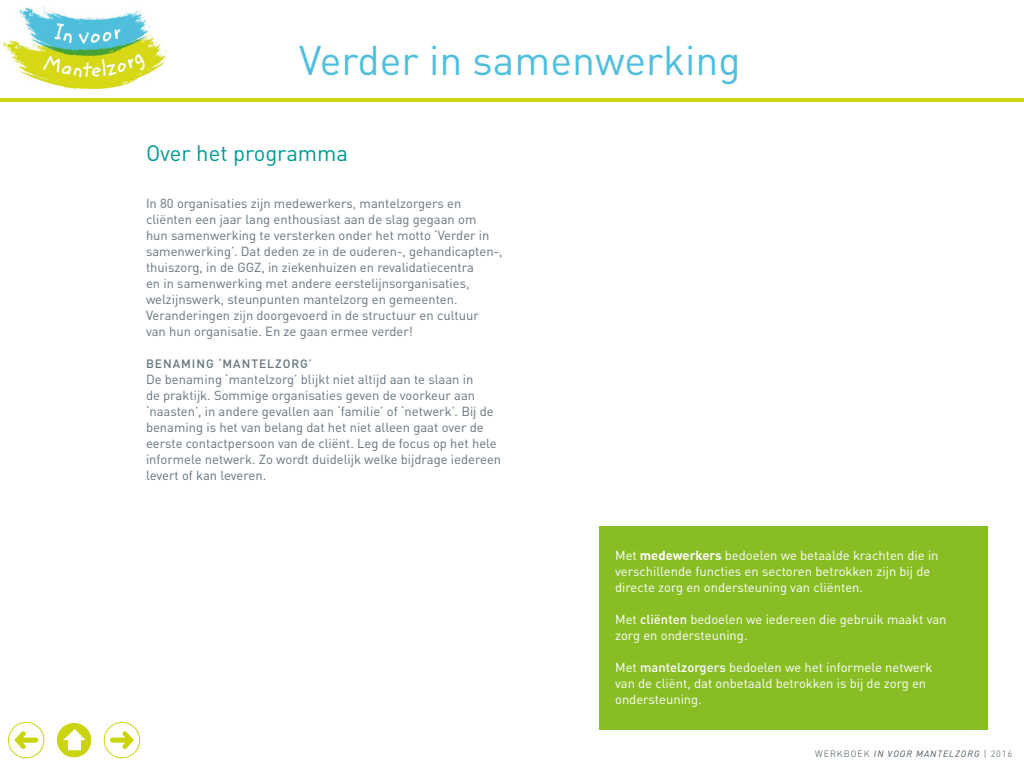
<style>
.page{position:relative;width:1024px;height:768px;background:#fff}
.page>*{position:absolute;margin:0;border:0;box-sizing:border-box;transform-origin:0 0}
.t1{font:41px "DINOT";color:#50bfdd}
.t2{font:22px "DINOT";color:#009995}
.t3{font:13px/16px "DINOT";color:#64747c}
.t4{font:13px/16px "DINOT";color:#fff}
.t5{font:500 12px "DINOT";letter-spacing:.08em;color:#64747c}
.t6{font:italic 9px "DINOT";letter-spacing:.11em;color:#3f4e55}
.s1{font-weight:700}
.s2{font-weight:500}
.s3{font-weight:300;font-style:normal}
</style>
<div class="page">
<div style="left:599px;top:526px;width:389px;height:204px;background:#89bd24"></div>
<hr style="left:0;top:98px;width:1024px;height:4px;background:#cad510">
<img style="left:3px;top:6px;width:163px;height:82px">
<div style="left:8px;top:722px;width:36px;height:36px;border:1px solid #cad510;border-radius:50%"></div>
<svg style="left:14px;top:731px;width:24px;height:18px"></svg>
<svg style="left:56px;top:722px;width:36px;height:36px"></svg>
<div style="left:56px;top:722px;width:36px;height:36px;border:1px solid #fff;border-radius:50%"></div>
<svg style="left:63px;top:729px;width:23px;height:21px"></svg>
<div style="left:104px;top:722px;width:36px;height:36px;border:1px solid #cad510;border-radius:50%"></div>
<svg style="left:110px;top:731px;width:24px;height:18px"></svg>
<h1 class="t1" style="left:299px;top:35px;width:443px">Verder in samenwerking</h1>
<h2 class="t2" style="left:146px;top:139px;width:204px">Over het programma</h2>
<p class="t3" style="left:146px;top:195px;width:358px">In 80 organisaties zijn medewerkers, mantelzorgers en cliënten een jaar lang enthousiast aan de slag gegaan om<br>hun samenwerking te versterken onder het motto ‘Verder in samenwerking’. Dat deden ze in de ouderen-, gehandicapten-, thuiszorg, in de GGZ, in ziekenhuizen en revalidatiecentra<br>en in samenwerking met andere eerstelijnsorganisaties, welzijnswerk, steunpunten mantelzorg en gemeenten.<br>Veranderingen zijn doorgevoerd in de structuur en cultuur<br>van hun organisatie. En ze gaan ermee verder!</p>
<p class="t5" style="left:146px;top:356px;width:168px">BENAMING ‘MANTELZORG’</p>
<p class="t3" style="left:146px;top:371px;width:357px">De benaming ‘mantelzorg’ blijkt niet altijd aan te slaan in<br>de praktijk. Sommige organisaties geven de voorkeur aan ‘naasten’, in andere gevallen aan ‘familie’ of ‘netwerk’. Bij de benaming is het van belang dat het niet alleen gaat over de eerste contactpersoon van de cliënt. Leg de focus op het hele informele netwerk. Zo wordt duidelijk welke bijdrage iedereen levert of kan leveren.</p>
<p class="t4" style="left:615px;top:547px;width:325px">Met <span class="s1">medewerkers</span> bedoelen we betaalde krachten die in verschillende functies en sectoren betrokken zijn bij de directe zorg en ondersteuning van cliënten.</p>
<p class="t4" style="left:615px;top:611px;width:333px">Met <span class="s2">cliënten</span> bedoelen we iedereen die gebruik maakt van zorg en ondersteuning.</p>
<p class="t4" style="left:615px;top:659px;width:319px">Met <span class="s2">mantelzorgers</span> bedoelen we het informele netwerk van de cliënt, dat onbetaald betrokken is bij de zorg en ondersteuning.</p>
<p class="t6" style="left:815px;top:748px;width:198px"><span class="s3">WERKBOEK</span> IN VOOR MANTELZORG <span class="s3">| 2016</span></p>
</div>
